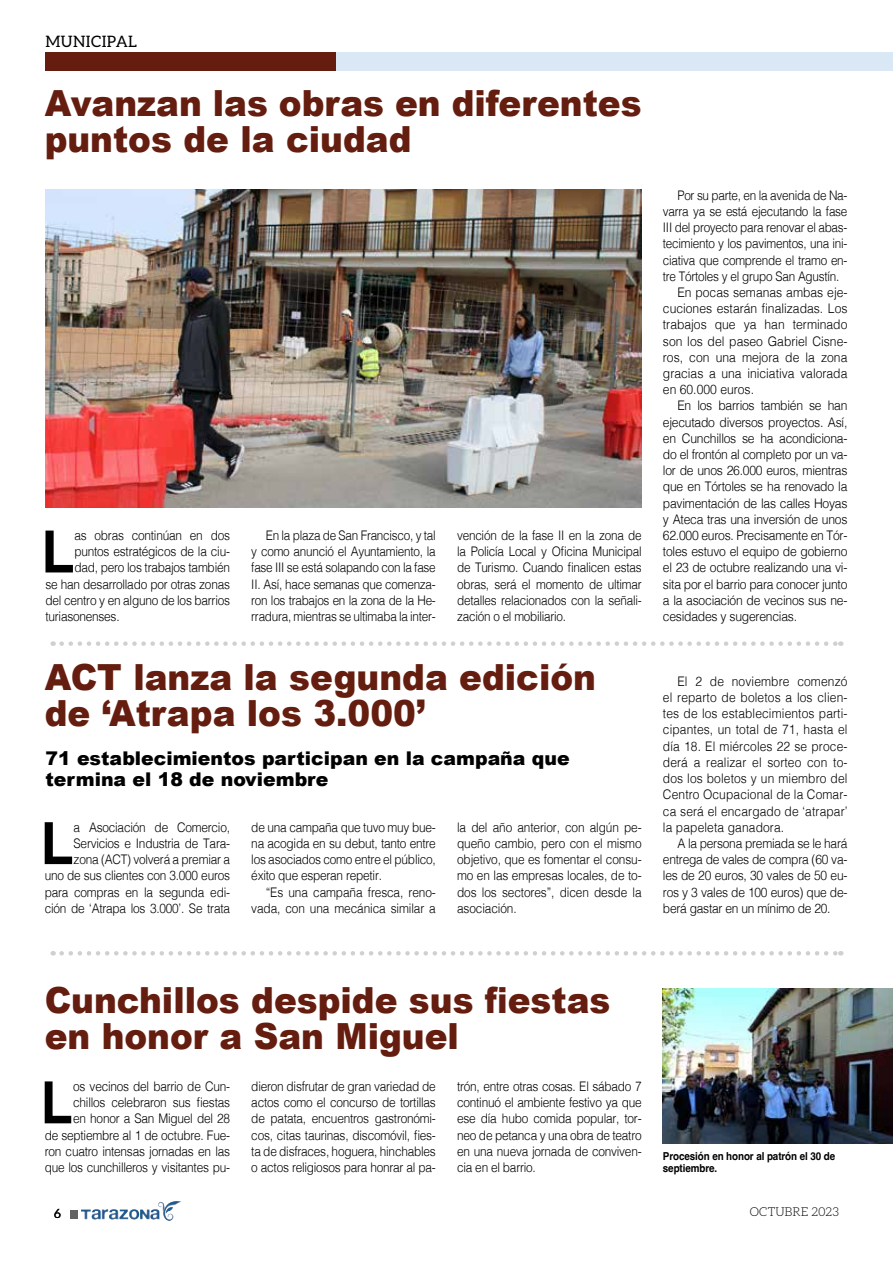
<style>
.page{position:relative;width:893px;height:1263px;background:#fff}
.page>*{position:absolute;margin:0;border:0;box-sizing:border-box;transform-origin:0 0}
.t1{font:700 58.2px "Helvetica";color:#000;scale:.93 1}
.t2{font:700 58.2px "Helvetica";color:#000;scale:.9 1}
.t3{font:900 36px/36px "Arial";color:#641d0e;scale:.95 1}
.t4{font:900 18.9px/21px "Arial";color:#000}
.t5{font:15.75px "Aleo";letter-spacing:.03em;color:#000}
.t6{font:300 13.2px/16.2px "Helvetica";letter-spacing:-.02em;color:#000;text-align:justify;scale:.9 1}
.t7{font:300 13.2px/16.2px "Helvetica";letter-spacing:-.02em;color:#000;text-align:justify;scale:.89 1}
.t8{font:300 13.2px "Helvetica";letter-spacing:-.02em;color:#000;scale:.92 1}
.t9{font:300 13.2px/16.2px "Helvetica";letter-spacing:-.02em;color:#000;text-align:justify;scale:.91 1}
.t10{font:300 13.2px "Helvetica";color:#000;scale:.92 1}
.t11{font:12.75px "Aleo";color:#000}
.t12{font:300 12.3px "Aleo";color:#000}
.t13{font:700 10.95px/12px "Helvetica";letter-spacing:-.01em;color:#000;scale:.9 1}
</style>
<div class="page">
<div style="left:292px;top:52px;width:601px;height:18px;background:#dae8f6"></div>
<div style="left:45px;top:52px;width:291px;height:18px;background:#641d0e"></div>
<svg style="left:165px;top:1201px;width:11px;height:6px"></svg>
<div style="left:70px;top:1210px;width:8px;height:8px;background:#646363"></div>
<svg style="left:62px;top:641px;width:779px;height:5px"></svg>
<svg style="left:62px;top:951px;width:779px;height:4px"></svg>
<img style="left:663px;top:989px;width:230px;height:155px">
<img style="left:45px;top:189px;width:597px;height:318px">
<p class="t5" style="left:45px;top:32px;width:93px">MUNICIPAL</p>
<h2 class="t3" style="left:45px;top:84px;width:630px">Avanzan las obras en diferentes puntos de la ciudad</h2>
<h1 class="t1" style="left:41px;top:516px;width:37px">L</h1>
<p class="t6" style="left:74px;top:526px;width:174px">as obras continúan en dos</p>
<p class="t6" style="left:74px;top:542px;width:174px">puntos estratégicos de la ciu-</p>
<p class="t6" style="left:74px;top:559px;width:174px">dad, pero los trabajos también</p>
<p class="t6" style="left:45px;top:575px;width:207px">se han desarrollado por otras zonas</p>
<p class="t6" style="left:45px;top:591px;width:207px">del centro y en alguno de los barrios</p>
<p class="t6" style="left:45px;top:607px;width:84px">turiasonenses.</p>
<p class="t7" style="left:251px;top:526px;width:209px;text-indent:14px">En la plaza de San Francisco, y tal y como anunció el Ayuntamiento, la fase III se está solapando con la fase II. Así, hace semanas que comenza&shy;ron los trabajos en la zona de la He&shy;rradura, mientras se ultimaba la inter-</p>
<p class="t7" style="left:457px;top:526px;width:209px">vención de la fase II en la zona de la Policía Local y Oficina Municipal de Turismo. Cuando finalicen estas obras, será el momento de ultimar detalles relacionados con la señali&shy;zación o el mobiliario.</p>
<h2 class="t3" style="left:45px;top:658px;width:582px">ACT lanza la segunda edición de ‘Atrapa los 3.000’</h2>
<h3 class="t4" style="left:45px;top:747px;width:526px">71 establecimientos participan en la campaña que termina el 18 de noviembre</h3>
<h1 class="t1" style="left:41px;top:808px;width:37px">L</h1>
<p class="t6" style="left:45px;top:818px;width:207px;text-align:right">a Asociación de Comercio,<br>Servicios e Industria de Tara-<br>zona (ACT) volverá a premiar a<br>uno de sus clientes con 3.000 euros para compras en la segunda edi&shy;ción de ‘Atrapa los 3.000’. Se trata</p>
<p class="t6" style="left:251px;top:818px;width:207px">de una campaña que tuvo muy bue&shy;na acogida en su debut, tanto entre los asociados como entre el público, éxito que esperan repetir.</p>
<p class="t6" style="left:457px;top:818px;width:207px">la del año anterior, con algún pe&shy;queño cambio, pero con el mismo objetivo, que es fomentar el consu&shy;mo en las empresas locales, de to&shy;dos los sectores”, dicen desde la asociación.</p>
<p class="t6" style="left:251px;top:883px;width:207px;text-align:right">“Es una campaña fresca, reno&shy;vada, con una mecánica similar a</p>
<p class="t7" style="left:677px;top:186px;width:193px">Por su parte, en la avenida de Na-</p>
<p class="t7" style="left:663px;top:202px;width:209px">varra ya se está ejecutando la fase</p>
<p class="t7" style="left:663px;top:218px;width:209px">III del proyecto para renovar el abas-</p>
<p class="t7" style="left:663px;top:235px;width:209px">tecimiento y los pavimentos, una ini-</p>
<p class="t7" style="left:663px;top:251px;width:209px">ciativa que comprende el tramo en-</p>
<p class="t7" style="left:663px;top:267px;width:200px">tre Tórtoles y el grupo San Agustín.</p>
<p class="t10" style="left:677px;top:281px;width:186px">En pocas semanas ambas eje-</p>
<p class="t10" style="left:663px;top:297px;width:202px">cuciones estarán finalizadas. Los</p>
<p class="t10" style="left:663px;top:313px;width:202px">trabajos que ya han terminado</p>
<p class="t10" style="left:663px;top:330px;width:202px">son los del paseo Gabriel Cisne-</p>
<p class="t10" style="left:663px;top:346px;width:202px">ros, con una mejora de la zona</p>
<p class="t10" style="left:663px;top:362px;width:202px">gracias a una iniciativa valorada</p>
<p class="t10" style="left:663px;top:378px;width:101px">en 60.000 euros.</p>
<p class="t8" style="left:677px;top:394px;width:186px">En los barrios también se han</p>
<p class="t8" style="left:663px;top:411px;width:202px">ejecutado diversos proyectos. Así,</p>
<p class="t8" style="left:663px;top:427px;width:202px">en Cunchillos se ha acondiciona-</p>
<p class="t8" style="left:663px;top:443px;width:202px">do el frontón al completo por un va-</p>
<p class="t8" style="left:663px;top:459px;width:202px">lor de unos 26.000 euros, mientras</p>
<p class="t8" style="left:663px;top:475px;width:202px">que en Tórtoles se ha renovado la</p>
<p class="t8" style="left:663px;top:492px;width:202px">pavimentación de las calles Hoyas</p>
<p class="t8" style="left:663px;top:508px;width:202px">y Ateca tras una inversión de unos</p>
<p class="t8" style="left:663px;top:524px;width:202px">62.000 euros. Precisamente en Tór-</p>
<p class="t8" style="left:663px;top:540px;width:202px">toles estuvo el equipo de gobierno</p>
<p class="t8" style="left:663px;top:556px;width:202px">el 23 de octubre realizando una vi-</p>
<p class="t8" style="left:663px;top:573px;width:202px">sita por el barrio para conocer junto</p>
<p class="t8" style="left:663px;top:589px;width:202px">a la asociación de vecinos sus ne-</p>
<p class="t8" style="left:663px;top:605px;width:147px">cesidades y sugerencias.</p>
<p class="t9" style="left:663px;top:672px;width:204px;text-indent:14px">El 2 de noviembre comenzó el reparto de boletos a los clien&shy;tes de los establecimientos parti&shy;cipantes, un total de 71, hasta el día 18. El miércoles 22 se proce&shy;derá a realizar el sorteo con to&shy;dos los boletos y un miembro del Centro Ocupacional de la Comar&shy;ca será el encargado de ‘atrapar’ la papeleta ganadora.</p>
<p class="t9" style="left:663px;top:834px;width:204px;text-indent:14px">A la persona premiada se le hará entrega de vales de compra (60 va&shy;les de 20 euros, 30 vales de 50 eu&shy;ros y 3 vales de 100 euros) que de&shy;berá gastar en un mínimo de 20.</p>
<h2 class="t3" style="left:45px;top:981px;width:597px">Cunchillos despide sus fiestas en honor a San Miguel</h2>
<p class="t6" style="left:45px;top:1077px;width:207px;text-align:right">os vecinos del barrio de Cun&shy;chillos celebraron sus fiestas<br>en honor a San Miguel del 28<br>de septiembre al 1 de octubre. Fue&shy;ron cuatro intensas jornadas en las que los cunchilleros y visitantes pu-</p>
<p class="t6" style="left:251px;top:1077px;width:207px">dieron disfrutar de gran variedad de actos como el concurso de tortillas de patata, encuentros gastronómi&shy;cos, citas taurinas, discomóvil, fies&shy;ta de disfraces, hoguera, hinchables o actos religiosos para honrar al pa-</p>
<p class="t6" style="left:457px;top:1077px;width:207px">trón, entre otras cosas. El sábado 7 continuó el ambiente festivo ya que ese día hubo comida popular, tor&shy;neo de petanca y una obra de teatro en una nueva jornada de conviven&shy;cia en el barrio.</p>
<h1 class="t2" style="left:41px;top:1067px;width:37px">L</h1>
<p class="t13" style="left:663px;top:1151px;width:193px">Procesión en honor al patrón el 30 de septiembre.</p>
<p class="t11" style="left:54px;top:1207px;width:8px">6</p>
<p class="t12" style="left:750px;top:1205px;width:91px">OCTUBRE 2023</p>
</div>
